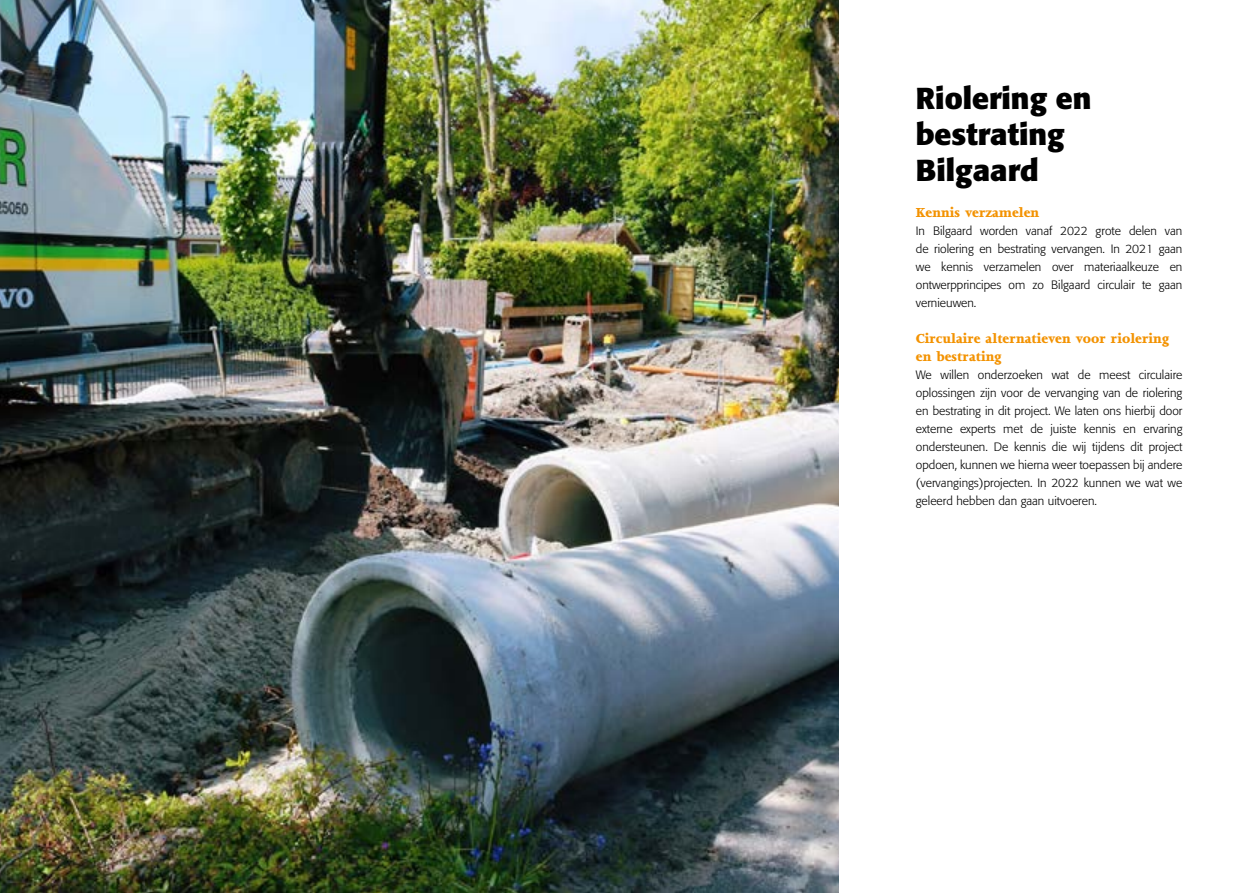
<style>
.page{position:relative;width:1259px;height:893px;background:#fff}
.page>*{position:absolute;margin:0;border:0;box-sizing:border-box;transform-origin:0 0}
.t1{font:700 30px/36px "Formata";color:#000}
.t2{font:800 15px/18px "Joanna MT Std";color:#f39200}
.t3{font:300 12px/18px "Formata";color:#000;text-align:justify}
</style>
<div class="page">
<img style="left:0;top:0;width:839px;height:893px">
<h1 class="t1" style="left:916px;top:80px;width:177px">Riolering en bestrating<br>Bilgaard</h1>
<p class="t2" style="left:916px;top:203px;width:125px">Kennis verzamelen</p>
<p class="t3" style="left:916px;top:222px;width:268px">In Bilgaard worden vanaf 2022 grote delen van de riolering en bestrating vervangen. In 2021 gaan we kennis verzamelen over materiaalkeuze en ontwerpprincipes om zo Bilgaard circulair te gaan vernieuwen.</p>
<p class="t2" style="left:916px;top:329px;width:254px">Circulaire alternatieven voor riolering en bestrating</p>
<p class="t3" style="left:916px;top:366px;width:268px">We willen onderzoeken wat de meest circulaire oplossingen zijn voor de vervanging van de riolering en bestrating in dit project. We laten ons hierbij door externe experts met de juiste kennis en ervaring ondersteunen. De kennis die wij tijdens dit project opdoen, kunnen we hierna weer toepassen bij andere (vervangings)projecten. In 2022 kunnen we wat we geleerd hebben dan gaan uitvoeren.</p>
</div>
